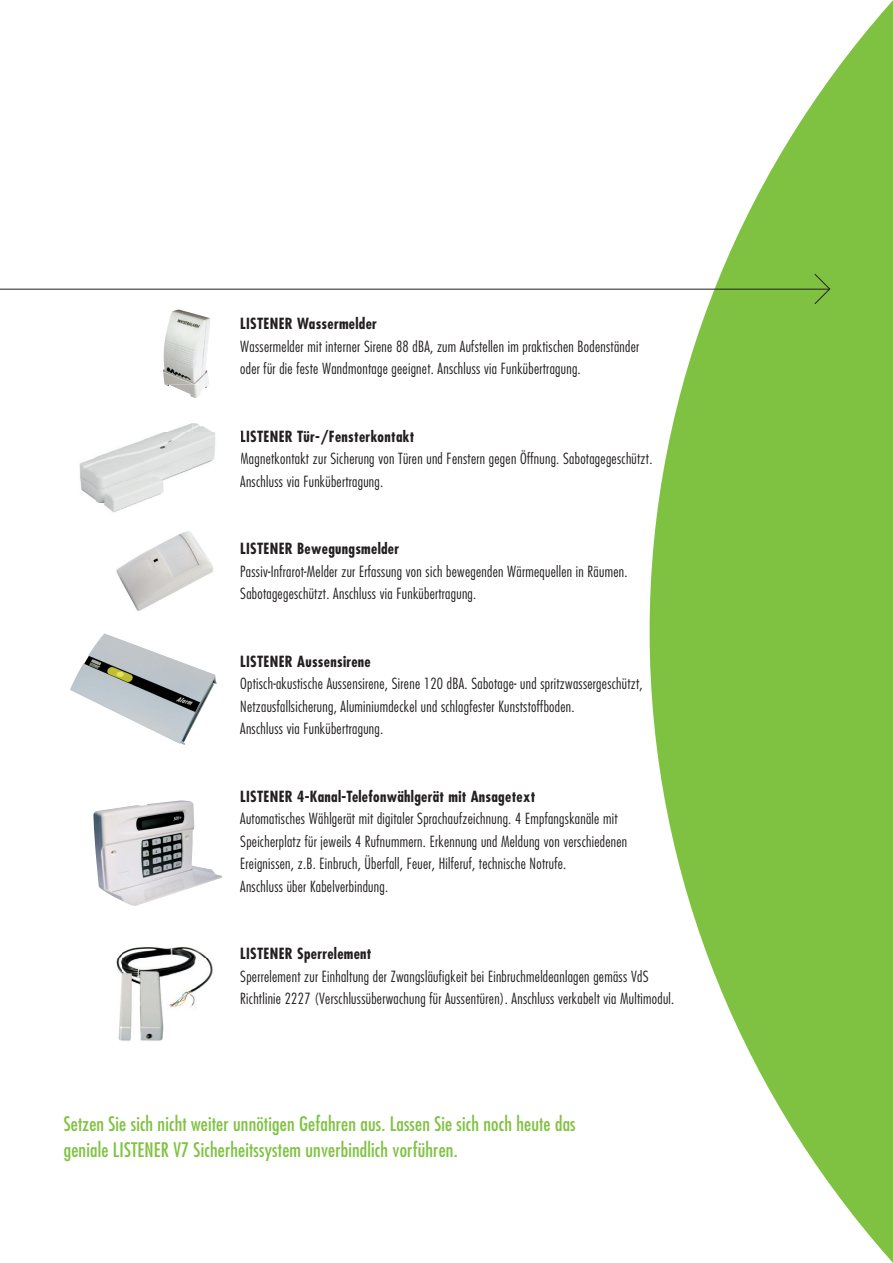
<style>
.page{position:relative;width:893px;height:1263px;background:#fff}
.page>*{position:absolute;margin:0;border:0;box-sizing:border-box;transform-origin:0 0}
.t1{font:condensed 19.5px/26.2px "Futura";letter-spacing:.01em;color:#7fc241}
.t2{font:300 condensed 15px/22.5px "Futura";letter-spacing:.02em;color:#231f20}
.t3{font:700 condensed 15px "Futura";letter-spacing:.02em;color:#231f20}
</style>
<div class="page">
<img style="left:116px;top:947px;width:97px;height:94px">
<svg style="left:650px;top:0;width:243px;height:1263px;fill:#7fc241"></svg>
<hr style="left:0;top:0;width:1px;height:1263px;background:#d1d2d4">
<hr style="left:0;top:289px;width:830px;height:1px;background:#231f20">
<svg style="left:814px;top:273px;width:17px;height:32px"></svg>
<img style="left:93px;top:800px;width:129px;height:106px">
<img style="left:70px;top:633px;width:147px;height:112px">
<img style="left:163px;top:310px;width:47px;height:74px">
<img style="left:116px;top:531px;width:97px;height:80px">
<img style="left:79px;top:384px;width:136px;height:97px">
<img style="left:80px;top:481px;width:17px;height:21px">
<img style="left:97px;top:481px;width:67px;height:32px">
<img style="left:165px;top:384px;width:44px;height:14px">
<p class="t3" style="left:240px;top:314px;width:138px">LISTENER Wassermelder</p>
<p class="t2" style="left:240px;top:335px;width:401px">Wassermelder mit interner Sirene 88 dBA, zum Aufstellen im praktischen Bodenständer oder für die feste Wandmontage geeignet. Anschluss via Funkübertragung.</p>
<p class="t3" style="left:240px;top:427px;width:176px">LISTENER Tür-/Fensterkontakt</p>
<p class="t2" style="left:240px;top:447px;width:414px">Magnetkontakt zur Sicherung von Türen und Fenstern gegen Öffnung. Sabotagegeschützt.<br>Anschluss via Funkübertragung.</p>
<p class="t3" style="left:240px;top:539px;width:160px">LISTENER Bewegungsmelder</p>
<p class="t2" style="left:240px;top:560px;width:389px">Passiv-Infrarot-Melder zur Erfassung von sich bewegenden Wärmequellen in Räumen.<br>Sabotagegeschützt. Anschluss via Funkübertragung.</p>
<p class="t3" style="left:240px;top:652px;width:132px">LISTENER Aussensirene</p>
<p class="t2" style="left:240px;top:672px;width:404px">Optisch-akustische Aussensirene, Sirene 120 dBA. Sabotage- und spritzwassergeschützt,<br>Netzausfallsicherung, Aluminiumdeckel und schlagfester Kunststoffboden.<br>Anschluss via Funkübertragung.</p>
<p class="t3" style="left:240px;top:787px;width:297px">LISTENER 4-Kanal-Telefonwählgerät mit Ansagetext</p>
<p class="t2" style="left:240px;top:807px;width:389px">Automatisches Wählgerät mit digitaler Sprachaufzeichnung. 4 Empfangskanäle mit Speicherplatz für jeweils 4 Rufnummern. Erkennung und Meldung von verschiedenen Ereignissen, z.B. Einbruch, Überfall, Feuer, Hilferuf, technische Notrufe.<br>Anschluss über Kabelverbindung.</p>
<p class="t3" style="left:240px;top:944px;width:133px">LISTENER Sperrelement</p>
<p class="t2" style="left:240px;top:965px;width:436px">Sperrelement zur Einhaltung der Zwangsläufigkeit bei Einbruchmeldeanlagen gemäss VdS<br>Richtlinie 2227 (Verschlussüberwachung für Aussentüren). Anschluss verkabelt via Multimodul.</p>
<h1 class="t1" style="left:64px;top:1110px;width:513px">Setzen Sie sich nicht weiter unnötigen Gefahren aus. Lassen Sie sich noch heute das geniale LISTENER V7 Sicherheitssystem unverbindlich vorführen.</h1>
</div>
